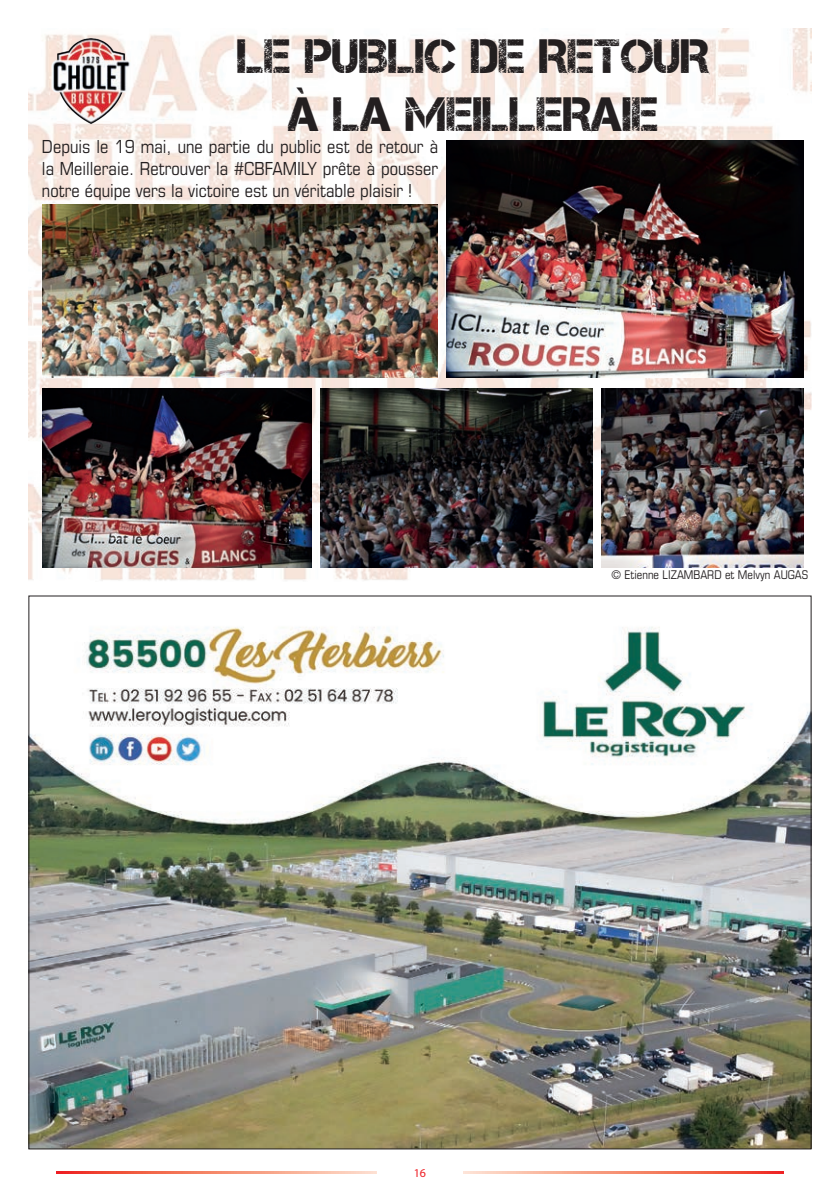
<style>
.page{position:relative;width:840px;height:1191px;background:#fff}
.page>*{position:absolute;margin:0;border:0;box-sizing:border-box;transform-origin:0 0}
.t1{font:48px/57.6px "Captureit";color:#231f20;text-align:center}
.t2{font:condensed 18px/22px "Eurostile LT Std";color:#231f20;text-align:justify}
.t3{font:condensed 12px "Eurostile LT Std";color:#231f20}
.t4{font:12px "Myriad Pro";color:#ee1d23}
</style>
<div class="page">
<svg style="left:57px;top:1171px;width:725px;height:2px"></svg>
<div style="left:377px;top:1157px;width:85px;height:28px;background:#fff"></div>
<img style="left:28px;top:28px;width:783px;height:553px">
<img style="left:43px;top:204px;width:394px;height:173px">
<img style="left:43px;top:389px;width:268px;height:179px">
<img style="left:320px;top:389px;width:272px;height:178px">
<img style="left:46px;top:30px;width:90px;height:103px">
<img style="left:446px;top:140px;width:356px;height:237px">
<img style="left:601px;top:388px;width:201px;height:179px">
<img style="left:30px;top:627px;width:779px;height:520px">
<h1 class="t1" style="left:237px;top:27px;width:473px">LE PUBLIC DE RETOUR à LA MEILLERAIE</h1>
<p class="t2" style="left:42px;top:136px;width:397px">Depuis le 19 mai, une partie du public est de retour à la Meilleraie. Retrouver la #CBFAMILY prête à pousser notre équipe vers la victoire est un véritable plaisir !</p>
<p class="t3" style="left:611px;top:568px;width:198px">© Etienne LIZAMBARD et Melvyn AUGAS</p>
<p class="t4" style="left:413px;top:1166px;width:14px">16</p>
</div>
